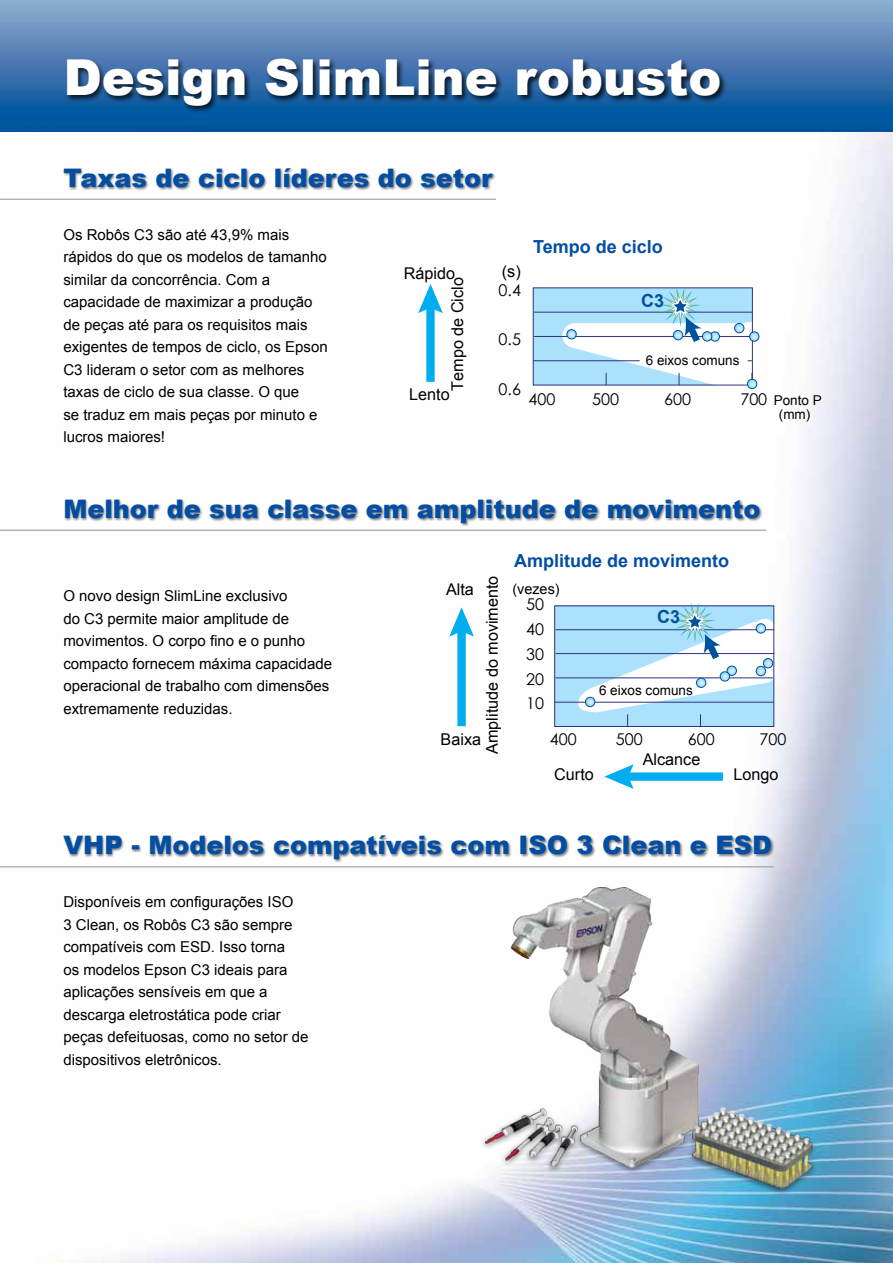
<style>
.page{position:relative;width:893px;height:1263px;background:#fff}
.page>*{position:absolute;margin:0;border:0;box-sizing:border-box;transform-origin:0 0}
.t1{font:900 49.5px "Arial";color:#fff}
.t2{font:900 25.5px "Arial";color:#034ea2}
.t3{font:700 18px "Arial";color:#034ea2}
.t4{font:700 18px "Arial";color:#00529c}
.t5{font:16.2px "Arial";color:#000}
.t6{font:16.2px/24.8px "Century Gothic";color:#000;text-align:justify}
.t7{font:15px/22.5px "Arial";color:#000}
.t8{font:14.4px "Arial";color:#000}
.t9{font:13.5px/14.1px "Arial";color:#000;text-align:center}
</style>
<div class="page">
<img style="left:0;top:131px;width:893px;height:1132px">
<img style="left:0;top:0;width:893px;height:131px">
<div style="left:65px;top:58px;width:790px;height:83px;background:#000;opacity:.75"></div>
<div style="left:534px;top:288px;width:218px;height:97px;background:#abe1fa"></div>
<hr style="left:534px;top:312px;width:219px;height:1px;background:#2b3382">
<hr style="left:534px;top:336px;width:219px;height:1px;background:#2b3382">
<hr style="left:533px;top:360px;width:107px;height:1px;background:#2b3382">
<div style="left:426px;top:304px;width:9px;height:78px;background:#00aeef"></div>
<svg style="left:418px;top:284px;width:25px;height:29px"></svg>
<svg style="left:561px;top:287px;width:204px;height:106px"></svg>
<div style="left:555px;top:605px;width:219px;height:122px;background:#abe1fa"></div>
<hr style="left:556px;top:653px;width:218px;height:1px;background:#2b3382">
<hr style="left:556px;top:629px;width:218px;height:1px;background:#2b3382">
<hr style="left:556px;top:677px;width:217px;height:1px;background:#2b3382">
<hr style="left:555px;top:702px;width:218px;height:1px;background:#2b3382">
<div style="left:457px;top:627px;width:9px;height:99px;background:#00aeef"></div>
<svg style="left:449px;top:607px;width:25px;height:29px"></svg>
<div style="left:624px;top:772px;width:99px;height:9px;background:#00aeef"></div>
<svg style="left:604px;top:764px;width:30px;height:25px"></svg>
<svg style="left:576px;top:602px;width:202px;height:124px"></svg>
<hr style="left:0;top:199px;width:496px;height:1px;background:#939598">
<hr style="left:0;top:530px;width:766px;height:1px;background:#939598">
<hr style="left:0;top:866px;width:773px;height:1px;background:#939598">
<div style="left:63px;top:167px;width:779px;height:45px;background:#000;opacity:.5"></div>
<div style="left:64px;top:498px;width:779px;height:45px;background:#000;opacity:.5"></div>
<div style="left:63px;top:835px;width:779px;height:44px;background:#000;opacity:.5"></div>
<img style="left:468px;top:874px;width:361px;height:326px">
<h1 class="t1" style="left:63px;top:42px;width:660px">Design SlimLine robusto</h1>
<h2 class="t2" style="left:63px;top:159px;width:431px">Taxas de ciclo líderes do setor</h2>
<p class="t7" style="left:63px;top:223px;width:266px">Os Robôs C3 são até 43,9% mais rápidos do que os modelos de tamanho similar da concorrência. Com a capacidade de maximizar a produção de peças até para os requisitos mais exigentes de tempos de ciclo, os Epson<br>C3 lideram o setor com as melhores taxas de ciclo de sua classe. O que<br>se traduz em mais peças por minuto e lucros maiores!</p>
<p class="t5" style="left:404px;top:263px;width:53px">Rápido</p>
<p class="t5" style="left:447px;top:391px;width:115px;rotate:-90deg">Tempo de Ciclo</p>
<p class="t5" style="left:409px;top:384px;width:42px">Lento</p>
<p class="t5" style="left:502px;top:260px;width:20px">(s)</p>
<p class="t6" style="left:499px;top:277px;width:24px">0.4</p>
<p class="t6" style="left:499px;top:327px;width:24px">0.5</p>
<p class="t6" style="left:499px;top:376px;width:24px">0.6</p>
<p class="t3" style="left:533px;top:235px;width:131px">Tempo de ciclo</p>
<p class="t4" style="left:641px;top:289px;width:25px">C3</p>
<p class="t9" style="left:646px;top:353px;width:95px">6 eixos comuns</p>
<p class="t6" style="left:528px;top:387px;width:28px">400</p>
<p class="t6" style="left:592px;top:387px;width:28px">500</p>
<p class="t6" style="left:664px;top:387px;width:28px">600</p>
<p class="t6" style="left:740px;top:387px;width:28px">700</p>
<p class="t9" style="left:774px;top:393px;width:50px">Ponto P (mm)</p>
<h2 class="t2" style="left:63px;top:490px;width:698px">Melhor de sua classe em amplitude de movimento</h2>
<p class="t7" style="left:63px;top:585px;width:270px">O novo design SlimLine exclusivo<br>do C3 permite maior amplitude de movimentos. O corpo fino e o punho compacto fornecem máxima capacidade operacional de trabalho com dimensões extremamente reduzidas.</p>
<p class="t5" style="left:481px;top:754px;width:180px;rotate:-90deg">Amplitude do movimento</p>
<p class="t5" style="left:446px;top:579px;width:29px">Alta</p>
<p class="t5" style="left:441px;top:729px;width:42px">Baixa</p>
<p class="t3" style="left:514px;top:549px;width:217px">Amplitude de movimento</p>
<p class="t8" style="left:512px;top:580px;width:49px">(vezes)</p>
<p class="t6" style="left:526px;top:592px;width:19px">50<br>40<br>30<br>20<br>10</p>
<p class="t4" style="left:657px;top:604px;width:25px">C3</p>
<p class="t9" style="left:599px;top:684px;width:95px">6 eixos comuns</p>
<p class="t6" style="left:550px;top:726px;width:28px">400</p>
<p class="t6" style="left:616px;top:726px;width:28px">500</p>
<p class="t6" style="left:688px;top:726px;width:28px">600</p>
<p class="t6" style="left:760px;top:726px;width:28px">700</p>
<p class="t5" style="left:554px;top:764px;width:41px">Curto</p>
<p class="t5" style="left:643px;top:749px;width:59px">Alcance</p>
<p class="t5" style="left:733px;top:764px;width:47px">Longo</p>
<h2 class="t2" style="left:63px;top:827px;width:710px">VHP - Modelos compatíveis com ISO 3 Clean e ESD</h2>
<p class="t7" style="left:63px;top:891px;width:247px">Disponíveis em configurações ISO<br>3 Clean, os Robôs C3 são sempre compatíveis com ESD. Isso torna<br>os modelos Epson C3 ideais para aplicações sensíveis em que a descarga eletrostática pode criar peças defeituosas, como no setor de dispositivos eletrônicos.</p>
</div>
